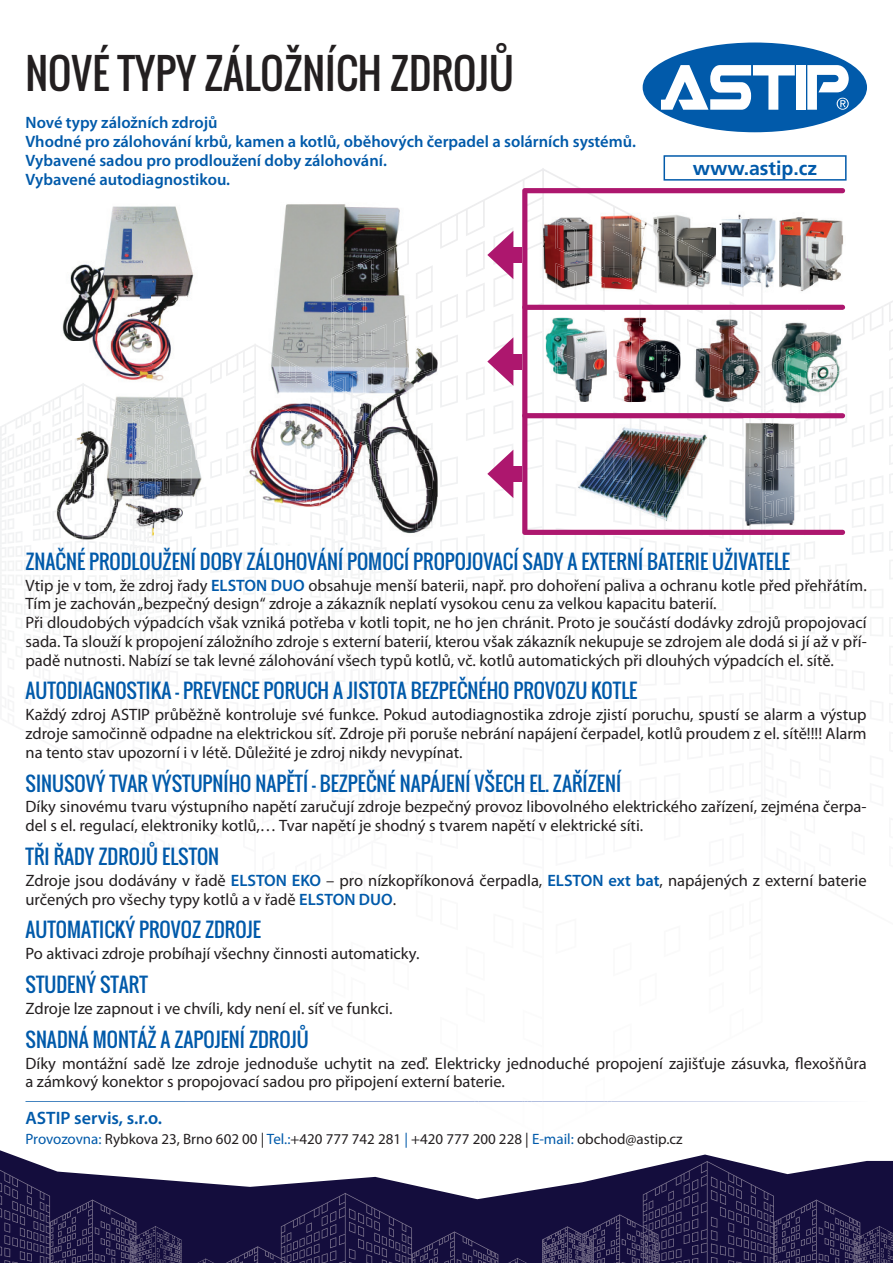
<style>
.page{position:relative;width:893px;height:1263px;background:#fff}
.page>*{position:absolute;margin:0;border:0;box-sizing:border-box;transform-origin:0 0}
.t1{font:40.5px "Oswald";color:#231f20}
.t2{font:19.5px "Oswald";color:#015aaa}
.t3{font:700 19.5px "Frutiger LT Std";color:#015aaa}
.t4{font:600 18px "Myriad Pro";color:#015aaa}
.t5{font:16.5px/18.8px "Myriad Pro";color:#231f20}
.t6{font:600 16.5px/18.8px "Myriad Pro";color:#015aaa}
.t7{font:15px "Myriad Pro";color:#231f20}
.s1{font-weight:600;color:#015aaa}
.s2{color:#015aaa}
</style>
<div class="page">
<svg style="left:0;top:399px;width:893px;height:128px"></svg>
<svg style="left:0;top:527px;width:893px;height:132px"></svg>
<svg style="left:133px;top:545px;width:760px;height:114px"></svg>
<svg style="left:332px;top:527px;width:431px;height:132px"></svg>
<div style="left:643px;top:43px;width:224px;height:89px;background:#015aaa;border-radius:50%"></div>
<div style="left:796px;top:65px;width:10px;height:45px;background:#fff"></div>
<svg style="left:661px;top:65px;width:134px;height:45px"></svg>
<svg style="left:807px;top:65px;width:42px;height:45px"></svg>
<svg style="left:663px;top:155px;width:184px;height:26px"></svg>
<svg style="left:26px;top:1101px;width:812px;height:1px"></svg>
<svg style="left:0;top:1150px;width:893px;height:108px"></svg>
<svg style="left:542px;top:1161px;width:318px;height:102px"></svg>
<svg style="left:0;top:1170px;width:136px;height:93px"></svg>
<svg style="left:180px;top:1193px;width:318px;height:70px"></svg>
<img style="left:326px;top:225px;width:112px;height:320px">
<img style="left:234px;top:343px;width:98px;height:51px">
<img style="left:234px;top:394px;width:50px;height:79px">
<img style="left:234px;top:473px;width:98px;height:72px">
<img style="left:332px;top:223px;width:106px;height:108px">
<img style="left:332px;top:330px;width:53px;height:31px">
<img style="left:332px;top:361px;width:101px;height:184px">
<div style="left:503px;top:354px;width:19px;height:15px;background:#ad176e"></div>
<svg style="left:487px;top:337px;width:26px;height:49px"></svg>
<div style="left:503px;top:247px;width:19px;height:16px;background:#ad176e"></div>
<svg style="left:487px;top:231px;width:26px;height:48px"></svg>
<div style="left:503px;top:466px;width:19px;height:16px;background:#ad176e"></div>
<svg style="left:487px;top:450px;width:26px;height:48px"></svg>
<svg style="left:522px;top:188px;width:323px;height:347px"></svg>
<div style="left:522px;top:413px;width:323px;height:5px;background:#ad176e;border-radius:3px"></div>
<div style="left:522px;top:305px;width:323px;height:5px;background:#ad176e;border-radius:3px"></div>
<img style="left:600px;top:213px;width:52px;height:78px">
<img style="left:647px;top:212px;width:69px;height:13px">
<img style="left:652px;top:225px;width:64px;height:64px">
<img style="left:647px;top:213px;width:5px;height:9px">
<img style="left:647px;top:222px;width:5px;height:67px">
<img style="left:716px;top:212px;width:129px;height:81px">
<img style="left:721px;top:261px;width:42px;height:32px">
<svg style="left:716px;top:258px;width:5px;height:5px"></svg>
<img style="left:778px;top:213px;width:3px;height:80px">
<img style="left:597px;top:206px;width:3px;height:87px">
<img style="left:535px;top:206px;width:62px;height:87px">
<img style="left:597px;top:239px;width:3px;height:45px">
<img style="left:616px;top:318px;width:64px;height:84px">
<img style="left:546px;top:318px;width:61px;height:84px">
<img style="left:556px;top:318px;width:49px;height:84px">
<img style="left:763px;top:315px;width:4px;height:93px">
<img style="left:764px;top:365px;width:3px;height:41px">
<img style="left:689px;top:315px;width:74px;height:93px">
<img style="left:770px;top:310px;width:75px;height:15px">
<img style="left:770px;top:325px;width:75px;height:8px">
<img style="left:770px;top:333px;width:75px;height:80px">
<img style="left:770px;top:413px;width:73px;height:1px">
<img style="left:770px;top:310px;width:73px;height:1px">
<img style="left:667px;top:424px;width:47px;height:102px">
<img style="left:572px;top:424px;width:95px;height:102px">
<img style="left:743px;top:418px;width:52px;height:109px">
<img style="left:764px;top:418px;width:1px;height:109px">
<img style="left:62px;top:206px;width:132px;height:175px">
<svg style="left:77px;top:383px;width:7px;height:4px"></svg>
<img style="left:176px;top:374px;width:22px;height:7px">
<img style="left:172px;top:377px;width:20px;height:10px">
<img style="left:55px;top:394px;width:148px;height:151px">
<img style="left:82px;top:426px;width:87px;height:119px">
<img style="left:133px;top:394px;width:30px;height:47px">
<img style="left:133px;top:441px;width:70px;height:104px">
<img style="left:130px;top:1226px;width:102px;height:37px">
<img style="left:492px;top:1258px;width:52px;height:5px">
<img style="left:854px;top:1226px;width:39px;height:37px">
<h1 class="t1" style="left:26px;top:43px;width:490px">NOVÉ TYPY ZÁLOŽNÍCH ZDROJŮ</h1>
<p class="t6" style="left:26px;top:115px;width:612px">Nové typy záložních zdrojů<br>Vhodné pro zálohování krbů, kamen a kotlů, oběhových čerpadel a solárních systémů.<br>Vybavené sadou pro prodloužení doby zálohování.<br>Vybavené autodiagnostikou.</p>
<p class="t3" style="left:693px;top:161px;width:126px">www.astip.cz</p>
<p class="t2" style="left:26px;top:546px;width:766px">ZNAČNÉ PRODLOUŽENÍ DOBY ZÁLOHOVÁNÍ POMOCÍ PROPOJOVACÍ SADY A EXTERNÍ BATERIE UŽIVATELE</p>
<p class="t5" style="left:26px;top:577px;width:843px">Vtip je v tom, že zdroj řady <span class="s1">ELSTON DUO</span> obsahuje menší baterii, např. pro dohoření paliva a ochranu kotle před přehřátím.<br>Tím je zachován „bezpečný design“ zdroje a zákazník neplatí vysokou cenu za velkou kapacitu baterií.<br>Při dloudobých výpadcích však vzniká potřeba v kotli topit, ne ho jen chránit. Proto je součástí dodávky zdrojů propojovací sada. Ta slouží k propojení záložního zdroje s externí baterií, kterou však zákazník nekupuje se zdrojem ale dodá si jí až v pří&shy;padě nutnosti. Nabízí se tak levné zálohování všech typů kotlů, vč. kotlů automatických při dlouhých výpadcích el. sítě.</p>
<p class="t2" style="left:26px;top:676px;width:613px">AUTODIAGNOSTIKA – PREVENCE PORUCH A JISTOTA BEZPEČNÉHO PROVOZU KOTLE</p>
<p class="t5" style="left:26px;top:707px;width:843px;text-align:justify">Každý zdroj ASTIP průběžně kontroluje své funkce. Pokud autodiagnostika zdroje zjistí poruchu, spustí se alarm a výstup zdroje samočinně odpadne na elektrickou síť. Zdroje při poruše nebrání napájení čerpadel, kotlů proudem z el. sítě!!!! Alarm na tento stav upozorní i v létě. Důležité je zdroj nikdy nevypínat.</p>
<p class="t2" style="left:26px;top:768px;width:597px">SINUSOVÝ TVAR VÝSTUPNÍHO NAPĚTÍ – BEZPEČNÉ NAPÁJENÍ VŠECH EL. ZAŘÍZENÍ</p>
<p class="t5" style="left:26px;top:799px;width:843px">Díky sinovému tvaru výstupního napětí zaručují zdroje bezpečný provoz libovolného elektrického zařízení, zejména čerpa&shy;del s el. regulací, elektroniky kotlů,… Tvar napětí je shodný s tvarem napětí v elektrické síti.</p>
<p class="t2" style="left:26px;top:842px;width:195px">TŘI ŘADY ZDROJŮ ELSTON</p>
<p class="t5" style="left:26px;top:872px;width:843px">Zdroje jsou dodávány v řadě <span class="s1">ELSTON EKO</span> – pro nízkopříkonová čerpadla, <span class="s1">ELSTON ext bat</span>, napájených z externí baterie určených pro všechy typy kotlů a v řadě <span class="s1">ELSTON DUO</span>.</p>
<p class="t2" style="left:26px;top:915px;width:237px">AUTOMATICKÝ PROVOZ ZDROJE</p>
<p class="t5" style="left:26px;top:945px;width:395px">Po aktivaci zdroje probíhají všechny činnosti automaticky.</p>
<p class="t2" style="left:26px;top:970px;width:124px">STUDENÝ START</p>
<p class="t5" style="left:26px;top:1000px;width:368px">Zdroje lze zapnout i ve chvíli, kdy není el. síť ve funkci.</p>
<p class="t2" style="left:26px;top:1024px;width:285px">SNADNÁ MONTÁŽ A ZAPOJENÍ ZDROJŮ</p>
<p class="t5" style="left:26px;top:1055px;width:843px">Díky montážní sadě lze zdroje jednoduše uchytit na zeď. Elektricky jednoduché propojení zajišťuje zásuvka, flexošňůra a zámkový konektor s propojovací sadou pro připojení externí baterie.</p>
<p class="t4" style="left:26px;top:1111px;width:138px">ASTIP servis, s.r.o.</p>
<p class="t7" style="left:26px;top:1133px;width:659px"><span class="s2">Provozovna:</span> Rybkova 23, Brno 602 00 | <span class="s2">Tel.:</span>+420 777 742 281 <span class="s2">|</span> +420 777 200 228 | <span class="s2">E-mail:</span> obchod@astip.cz</p>
</div>
